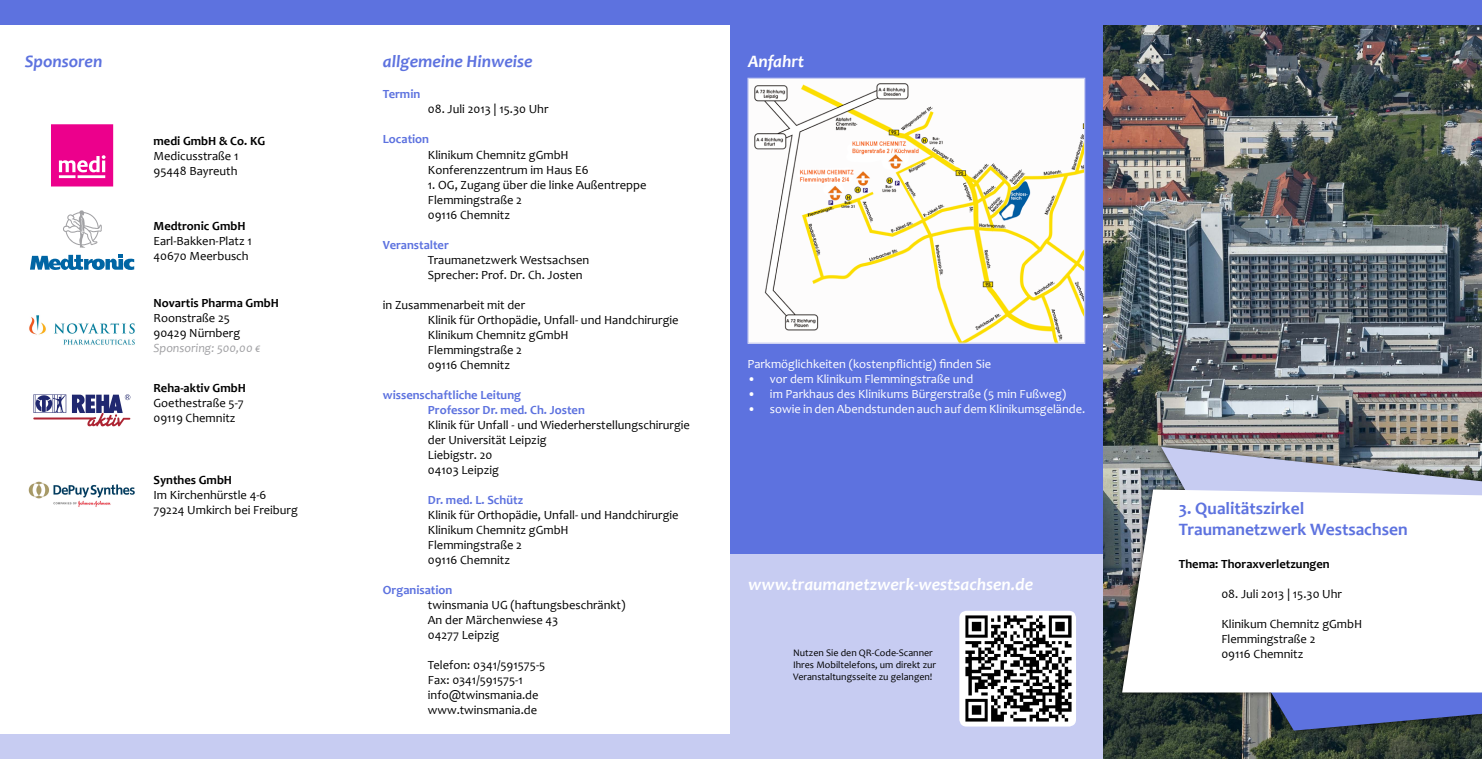
<style>
.page{position:relative;width:1482px;height:759px;background:#fff}
.page>*{position:absolute;margin:0;border:0;box-sizing:border-box;transform-origin:0 0}
.t1{font:700 17.5px/21px "Candara";color:#5d72df}
.t2{font:italic 700 17.5px "Candara";color:#fff}
.t3{font:italic 700 17.5px "Candara";color:#5d72df}
.t4{font:12.5px/15px "Candara";color:#000}
.t5{font:12.5px "Candara";color:#fff}
.t6{font:700 12.5px/15px "Candara";color:#5d72df}
.t7{font:700 12.5px "Candara";color:#000}
.t8{font:italic 12.5px "Candara";color:#a1a1a4}
.t9{font:10px/12px "Candara";color:#000}
</style>
<div class="page">
<img style="left:1102px;top:25px;width:379px;height:733px">
<div style="left:0;top:733px;width:1102px;height:25px;background:#c7ccf2"></div>
<div style="left:0;top:0;width:1481px;height:25px;background:#5d72df"></div>
<div style="left:1115px;top:440px;width:366px;height:296px;background:#000;opacity:.75"></div>
<svg style="left:1266px;top:692px;width:215px;height:38px;background:#5365b3"></svg>
<svg style="left:1160px;top:446px;width:321px;height:43px;background:#a9aec2"></svg>
<svg style="left:1121px;top:489px;width:360px;height:203px"></svg>
<div style="left:730px;top:553px;width:372px;height:180px;background:#c7ccf2"></div>
<div style="left:730px;top:0;width:372px;height:553px;background:#5d72df"></div>
<div style="left:959px;top:610px;width:116px;height:116px;background:#fff;border-radius:7px"></div>
<img style="left:965px;top:615px;width:106px;height:106px">
<img style="left:749px;top:80px;width:334px;height:262px">
<div style="left:747px;top:78px;width:338px;height:266px;border:1px solid #c7ccf2"></div>
<img style="left:33px;top:394px;width:98px;height:33px">
<img style="left:28px;top:481px;width:107px;height:26px">
<img style="left:29px;top:315px;width:106px;height:30px">
<svg style="left:63px;top:210px;width:39px;height:37px"></svg>
<svg style="left:30px;top:255px;width:104px;height:15px"></svg>
<svg style="left:51px;top:124px;width:62px;height:62px;background:#ee209a"></svg>
<h1 class="t3" style="left:25px;top:50px;width:79px">Sponsoren</h1>
<h1 class="t2" style="left:748px;top:50px;width:58px">Anfahrt</h1>
<h1 class="t3" style="left:383px;top:50px;width:151px">allgemeine Hinweise</h1>
<p class="t6" style="left:383px;top:87px;width:39px">Termin</p>
<p class="t4" style="left:428px;top:102px;width:122px">08. Juli 2013 | 15.30 Uhr</p>
<p class="t6" style="left:383px;top:132px;width:48px">Location</p>
<p class="t4" style="left:428px;top:147px;width:162px">Klinikum Chemnitz gGmbH<br>Konferenzzentrum im Haus E6</p>
<p class="t4" style="left:428px;top:177px;width:220px">1. OG, Zugang über die linke Außentreppe<br>Flemmingstraße 2<br>09116 Chemnitz</p>
<p class="t6" style="left:383px;top:237px;width:67px">Veranstalter</p>
<p class="t4" style="left:428px;top:252px;width:163px">Traumanetzwerk Westsachsen<br>Sprecher: Prof. Dr. Ch. Josten</p>
<p class="t4" style="left:428px;top:297px;width:252px;text-indent:-45px">in Zusammenarbeit mit der<br>Klinik für Orthopädie, Unfall- und Handchirurgie<br>Klinikum Chemnitz gGmbH<br>Flemmingstraße 2<br>09116 Chemnitz</p>
<p class="t6" style="left:428px;top:387px;width:158px;text-indent:-45px">wissenschaftliche Leitung<br>Professor Dr. med. Ch. Josten</p>
<p class="t4" style="left:428px;top:417px;width:263px">Klinik für Unfall - und Wiederherstellungschirurgie der Universität Leipzig<br>Liebigstr. 20<br>04103 Leipzig</p>
<p class="t6" style="left:428px;top:492px;width:97px">Dr. med. L. Schütz</p>
<p class="t4" style="left:428px;top:507px;width:252px">Klinik für Orthopädie, Unfall- und Handchirurgie<br>Klinikum Chemnitz gGmbH<br>Flemmingstraße 2<br>09116 Chemnitz</p>
<p class="t6" style="left:383px;top:582px;width:71px">Organisation</p>
<p class="t4" style="left:428px;top:597px;width:199px">twinsmania UG (haftungsbeschränkt)<br>An der Märchenwiese 43<br>04277 Leipzig</p>
<p class="t4" style="left:428px;top:657px;width:119px">Telefon: 0341/591575-5<br>Fax: 0341/591575-1 info@twinsmania.de www.twinsmania.de</p>
<p class="t7" style="left:153px;top:133px;width:113px">medi GmbH &amp; Co. KG</p>
<p class="t4" style="left:153px;top:148px;width:86px">Medicusstraße 1<br>95448 Bayreuth</p>
<p class="t7" style="left:153px;top:218px;width:93px">Medtronic GmbH</p>
<p class="t4" style="left:153px;top:233px;width:100px">Earl-Bakken-Platz 1<br>40670 Meerbusch</p>
<p class="t7" style="left:153px;top:295px;width:127px">Novartis Pharma GmbH</p>
<p class="t4" style="left:153px;top:310px;width:88px">Roonstraße 25<br>90429 Nürnberg</p>
<p class="t8" style="left:153px;top:340px;width:109px">Sponsoring: 500,00 €</p>
<p class="t5" style="left:747px;top:356px;width:245px">Parkmöglichkeiten (kostenpflichtig) finden Sie</p>
<p class="t5" style="left:747px;top:371px;width:227px">• vor dem Klinikum Flemmingstraße und</p>
<p class="t5" style="left:747px;top:386px;width:320px">• im Parkhaus des Klinikums Bürgerstraße (5 min Fußweg)</p>
<p class="t5" style="left:747px;top:401px;width:339px">• sowie in den Abendstunden auch auf dem Klinikumsgelände.</p>
<p class="t7" style="left:153px;top:380px;width:94px">Reha-aktiv GmbH</p>
<p class="t4" style="left:153px;top:395px;width:92px">Goethestraße 5-7<br>09119 Chemnitz</p>
<p class="t7" style="left:153px;top:472px;width:80px">Synthes GmbH</p>
<p class="t4" style="left:153px;top:487px;width:146px">Im Kirchenhürstle 4-6<br>79224 Umkirch bei Freiburg</p>
<h1 class="t2" style="left:748px;top:573px;width:286px">www.traumanetzwerk-westsachsen.de</h1>
<p class="t9" style="left:793px;top:646px;width:144px">Nutzen Sie den QR-Code-Scanner<br>Ihres Mobiltelefons, um direkt zur<br>Veranstaltungsseite zu gelangen!</p>
<h1 class="t1" style="left:1178px;top:497px;width:230px">3. Qualitätszirkel<br>Traumanetzwerk Westsachsen</h1>
<p class="t7" style="left:1178px;top:555px;width:152px">Thema: Thoraxverletzungen</p>
<p class="t4" style="left:1221px;top:585px;width:122px">08. Juli 2013 | 15.30 Uhr</p>
<p class="t4" style="left:1221px;top:615px;width:142px">Klinikum Chemnitz gGmbH<br>Flemmingstraße 2<br>09116 Chemnitz</p>
</div>
